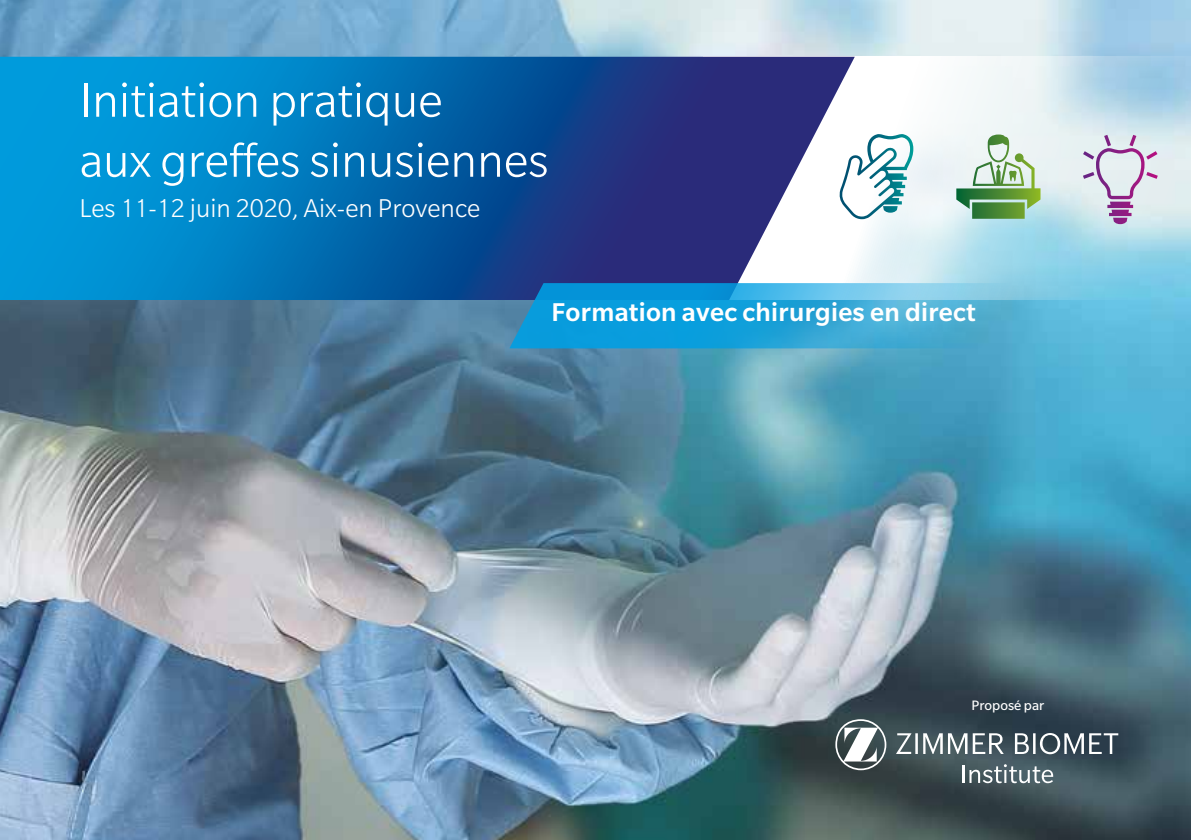
<style>
.page{position:relative;width:1191px;height:840px;background:#fff}
.page>*{position:absolute;margin:0;border:0;box-sizing:border-box;transform-origin:0 0}
.t1{font:300 52px/60px "Slate Pro";color:#fff}
.t2{font:300 28px "Slate Pro";color:#fff}
.t3{font:500 28px "Slate Pro";letter-spacing:.01em;color:#fff}
.t4{font:14.8px "Slate Pro";color:#fff}
</style>
<div class="page">
<img style="left:0;top:0;width:1191px;height:839px">
<svg style="left:854px;top:57px;width:337px;height:226px"></svg>
<svg style="left:896px;top:732px;width:222px;height:21px"></svg>
<svg style="left:835px;top:718px;width:51px;height:51px"></svg>
<hr style="left:962px;top:764px;width:3px;height:18px;background:#fff">
<svg style="left:969px;top:763px;width:84px;height:19px;background:#748489"></svg>
<svg style="left:0;top:57px;width:854px;height:243px;background:#196cae"></svg>
<svg style="left:509px;top:283px;width:682px;height:65px;background:#3cabd9"></svg>
<svg style="left:956px;top:134px;width:84px;height:85px;background:#aac9a7"></svg>
<svg style="left:1083px;top:135px;width:74px;height:89px;background:#d2cbdd"></svg>
<svg style="left:838px;top:134px;width:75px;height:85px"></svg>
<p class="t1" style="left:80px;top:70px;width:470px">Initiation pratique<br>aux greffes sinusiennes</p>
<p class="t2" style="left:80px;top:194px;width:402px">Les 11-12 juin 2020, Aix-en Provence</p>
<p class="t3" style="left:551px;top:297px;width:426px">Formation avec chirurgies en direct</p>
<p class="t4" style="left:971px;top:697px;width:74px">Proposé par</p>
</div>
